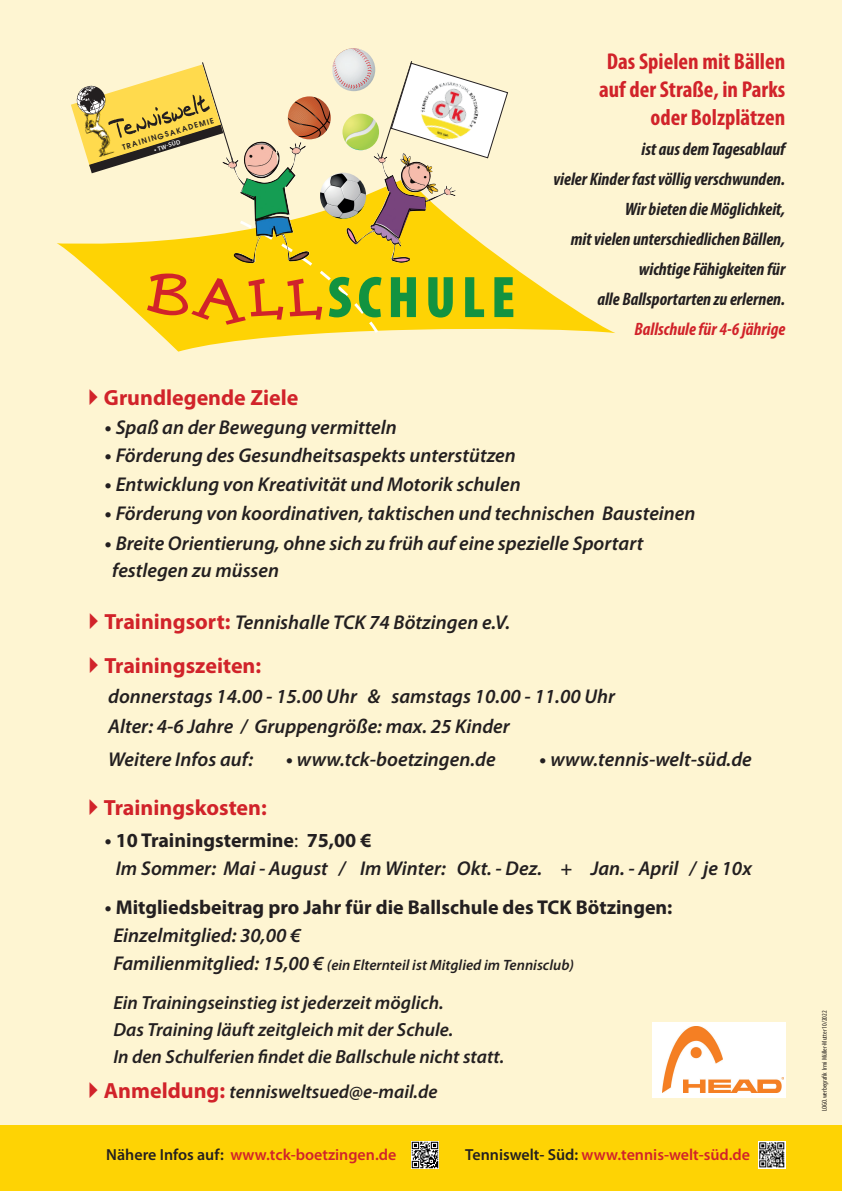
<style>
.page{position:relative;width:842px;height:1191px;background:#fff}
.page>*{position:absolute;margin:0;border:0;box-sizing:border-box;transform-origin:0 0}
.t1{font:900 condensed 59.1px "Myriad Pro";letter-spacing:.1em;color:#129340}
.t2{font:700 condensed 23px/28px "Myriad Pro";color:#d1232a;text-align:right}
.t3{font:700 22px "Myriad Pro";color:#d1232a}
.t4{font:italic 600 20px/27px "Myriad Pro";color:#231f20}
.t5{font:700 20px "Myriad Pro";color:#231f20}
.t6{font:italic 600 19px/27px "Myriad Pro";color:#231f20}
.t7{font:italic 700 condensed 18px/30px "Myriad Pro";color:#231f20;text-align:right}
.t8{font:italic 700 condensed 18px "Myriad Pro";color:#d1232a}
.t9{font:600 16px "Myriad Pro";color:#d1232a}
.t10{font:italic 600 15px "Myriad Pro";color:#231f20}
.t11{font:600 7.4px "Avant Garde";color:#231f20}
.t12{font:condensed 7px "Myriad Pro";color:#241e1b}
.t13{font:600 6.3px "Myriad Pro";color:#fff}
.s1{font-weight:700}
.s2{font-weight:700;font-style:normal}
.s3{font-weight:700;font-style:normal;font-size:22px;color:#d1232a}
.s4{font-weight:400;font-style:normal}
.s5{font-size:20px}
.s6{color:#231f20}
</style>
<div class="page">
<div style="left:0;top:1118px;width:842px;height:73px;background:#fed304"></div>
<div style="left:0;top:0;width:842px;height:1124px;background:#fef5d2"></div>
<svg style="left:57px;top:176px;width:558px;height:175px"></svg>
<img style="left:222px;top:141px;width:77px;height:78px">
<img style="left:320px;top:173px;width:46px;height:46px;border-radius:23px">
<img style="left:332px;top:48px;width:43px;height:43px;border-radius:21px">
<img style="left:288px;top:96px;width:43px;height:43px;border-radius:21px">
<img style="left:342px;top:114px;width:37px;height:36px;border-radius:18px">
<svg style="left:71px;top:62px;width:164px;height:111px"></svg>
<svg style="left:147px;top:219px;width:234px;height:117px;background:#f3c41e"></svg>
<div style="left:652px;top:1022px;width:133px;height:76px;background:#fff"></div>
<img style="left:663px;top:1026px;width:59px;height:66px">
<img style="left:683px;top:1077px;width:100px;height:15px">
<img style="left:412px;top:1141px;width:27px;height:27px">
<svg style="left:758px;top:1141px;width:27px;height:27px"></svg>
<svg style="left:759px;top:1142px;width:25px;height:25px"></svg>
<svg style="left:380px;top:61px;width:128px;height:99px"></svg>
<img style="left:415px;top:76px;width:70px;height:71px">
<p class="t11" style="left:121px;top:143px;width:97px;rotate:-17deg">TRAININGSAKADEMIE</p>
<p class="t13" style="left:153px;top:146px;width:29px;rotate:-17deg"><span class="s1">•</span> TW-SÜD</p>
<h1 class="t1" style="left:328px;top:259px;width:189px">SCHULE</h1>
<p class="t2" style="left:599px;top:47px;width:188px">Das Spielen mit Bällen auf der Straße, in Parks oder Bolzplätzen</p>
<p class="t7" style="left:553px;top:134px;width:233px">ist aus dem Tagesablauf<br>vieler Kinder fast völlig verschwunden.<br>Wir bieten die Möglichkeit,<br>mit vielen unterschiedlichen Bällen, wichtige Fähigkeiten für<br>alle Ballsportarten zu erlernen.</p>
<p class="t8" style="left:634px;top:318px;width:152px">Ballschule für 4-6 jährige</p>
<p class="t3" style="left:104px;top:383px;width:196px">Grundlegende Ziele</p>
<p class="t4" style="left:105px;top:413px;width:293px"><span class="s2">•</span> Spaß an der Bewegung vermitteln</p>
<p class="t4" style="left:105px;top:442px;width:412px"><span class="s2">•</span> Förderung des Gesundheitsaspekts unterstützen</p>
<p class="t4" style="left:105px;top:470px;width:417px"><span class="s2">•</span> Entwicklung von Kreativität und Motorik schulen</p>
<p class="t4" style="left:105px;top:499px;width:592px"><span class="s2">•</span> Förderung von koordinativen, taktischen und technischen Bausteinen</p>
<p class="t4" style="left:112px;top:529px;width:533px;text-indent:-7px"><span class="s2">•</span> Breite Orientierung, ohne sich zu früh auf eine spezielle Sportart festlegen zu müssen</p>
<p class="t4" style="left:104px;top:608px;width:407px"><span class="s3">Trainingsort:</span> Tennishalle TCK 74 Bötzingen e.V.</p>
<p class="t3" style="left:104px;top:651px;width:158px">Trainingszeiten:</p>
<p class="t4" style="left:108px;top:680px;width:509px;line-height:30px">donnerstags 14.00 - 15.00 Uhr &amp; samstags 10.00 - 11.00 Uhr<br>Alter: 4-6 Jahre / Gruppengröße: max. 25 Kinder</p>
<p class="t4" style="left:108px;top:745px;width:147px">Weitere Infos auf:</p>
<p class="t4" style="left:286px;top:745px;width:211px"><span class="s2">•</span> www.tck-boetzingen.de</p>
<p class="t4" style="left:540px;top:745px;width:214px"><span class="s2">•</span> www.tennis-welt-süd.de</p>
<p class="t3" style="left:104px;top:793px;width:164px">Trainingskosten:</p>
<p class="t4" style="left:116px;top:825px;width:637px;line-height:28px;text-indent:-11px"><span class="s2">• 10 Trainingstermine</span><span class="s4">:</span> <span class="s2">75,00 €<br></span>Im Sommer: Mai - August / Im Winter: Okt. - Dez. + Jan. - April / je 10x</p>
<p class="t5" style="left:105px;top:894px;width:569px">• Mitgliedsbeitrag pro Jahr für die Ballschule des TCK Bötzingen:</p>
<p class="t4" style="left:113px;top:921px;width:189px">Einzelmitglied: 30,00 €</p>
<p class="t10" style="left:113px;top:955px;width:462px"><span class="s5">Familienmitglied: 15,00 €</span> (ein Elternteil ist Mitglied im Tennisclub)</p>
<p class="t6" style="left:113px;top:988px;width:392px">Ein Trainingseinstieg ist jederzeit möglich.<br>Das Training läuft zeitgleich mit der Schule.<br>In den Schulferien findet die Ballschule nicht statt.</p>
<p class="t6" style="left:104px;top:1077px;width:335px"><span class="s3">Anmeldung:</span> tennisweltsued@e-mail.de</p>
<p class="t9" style="left:106px;top:1144px;width:292px"><span class="s6">Nähere Infos auf:</span> www.tck-boetzingen.de</p>
<p class="t9" style="left:465px;top:1144px;width:286px"><span class="s6">Tenniswelt- Süd:</span> www.tennis-welt-süd.de</p>
<p class="t12" style="left:820px;top:1110px;width:102px;rotate:-90deg">LOGO.werbegrafik Irmi Müller-Mutter 10/2022</p>
</div>
